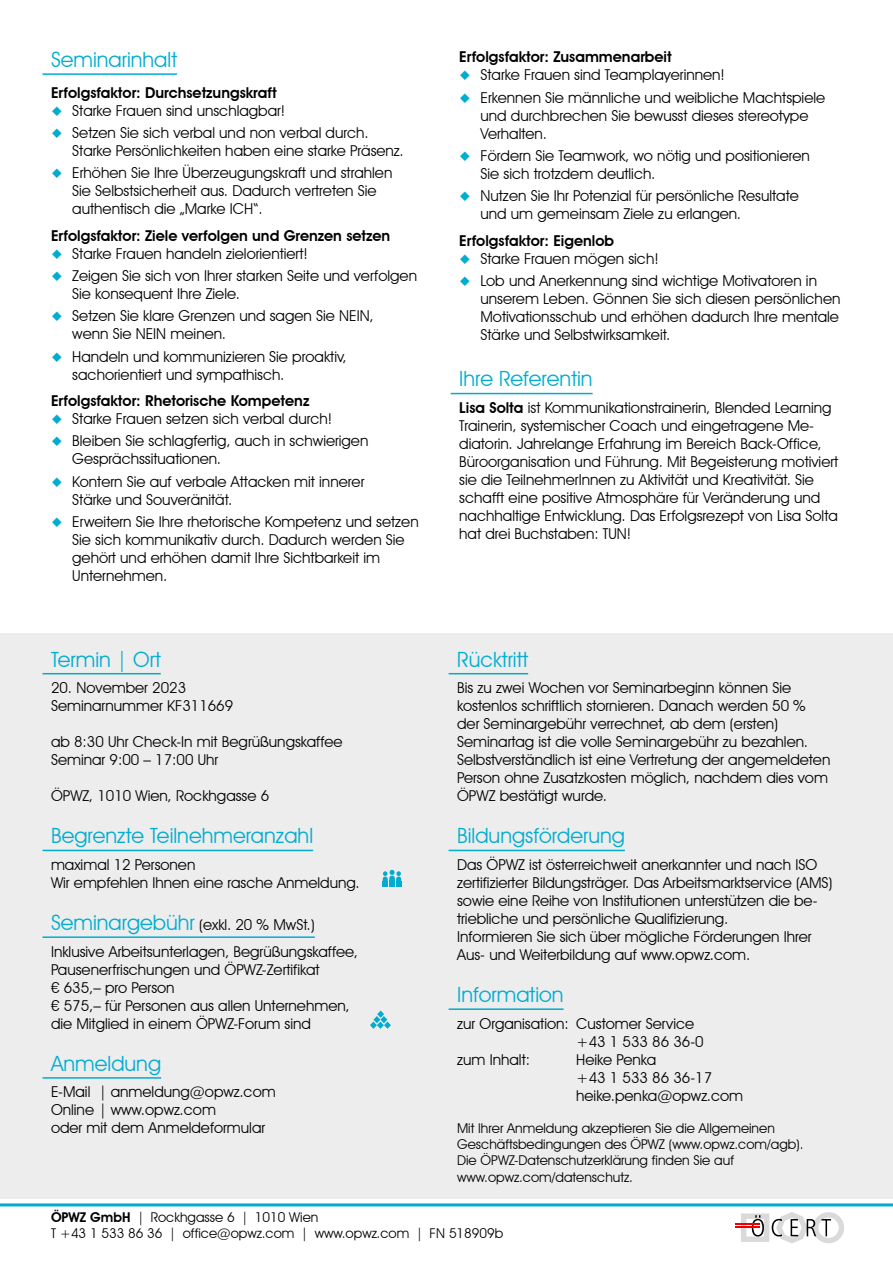
<style>
.page{position:relative;width:893px;height:1263px;background:#fff}
.page>*{position:absolute;margin:0;border:0;box-sizing:border-box;transform-origin:0 0}
.Überschrift_Text{font:21px "Avant Garde IT Cby BT";color:#00add0}
.Überschrift_Text-2{font:15px/18px "Avant Garde IT Cby BT";color:#000}
.Inhalt_Aufzählung_0{font:600 15px "Avant Garde IT Cby BT";color:#000}
.t1{font:13.5px/16.2px "Avant Garde IT Cby BT";color:#000}
.s1{color:#00add0}
.s2{font-size:21px;color:#00add0}
.s3{font-weight:600}
</style>
<div class="page">
<hr style="left:0;top:1203px;width:893px;height:3px;background:#00add0">
<svg style="left:736px;top:1212px;width:108px;height:31px"></svg>
<hr style="left:43px;top:73px;width:134px;height:2px;background:#00add0">
<div style="left:0;top:634px;width:893px;height:565px;background:#ededed"></div>
<hr style="left:43px;top:673px;width:118px;height:1px;background:#00add0">
<hr style="left:43px;top:850px;width:270px;height:1px;background:#00add0">
<hr style="left:43px;top:936px;width:272px;height:2px;background:#00add0">
<hr style="left:43px;top:1077px;width:118px;height:2px;background:#00add0">
<hr style="left:449px;top:673px;width:79px;height:1px;background:#00add0">
<hr style="left:449px;top:850px;width:176px;height:1px;background:#00add0">
<hr style="left:449px;top:1008px;width:115px;height:2px;background:#00add0">
<svg style="left:383px;top:870px;width:18px;height:17px"></svg>
<svg style="left:370px;top:1010px;width:21px;height:19px"></svg>
<hr style="left:451px;top:393px;width:142px;height:1px;background:#00add0">
<p class="Überschrift_Text" style="left:51px;top:47px;width:128px">Seminarinhalt</p>
<p class="Inhalt_Aufzählung_0" style="left:51px;top:83px;width:227px">Erfolgsfaktor: Durchsetzungskraft</p>
<p class="Überschrift_Text-2" style="left:51px;top:101px;width:236px"><span class="s1">◆</span> Starke Frauen sind unschlagbar!</p>
<p class="Überschrift_Text-2" style="left:72px;top:124px;width:333px;text-indent:-21px"><span class="s1">◆</span> Setzen Sie sich verbal und non verbal durch.<br>Starke Persönlichkeiten haben eine starke Präsenz.</p>
<p class="Überschrift_Text-2" style="left:72px;top:164px;width:322px;text-indent:-21px"><span class="s1">◆</span> Erhöhen Sie Ihre Überzeugungskraft und strahlen<br>Sie Selbstsicherheit aus. Dadurch vertreten Sie authentisch die „Marke ICH“.</p>
<p class="Inhalt_Aufzählung_0" style="left:51px;top:226px;width:341px">Erfolgsfaktor: Ziele verfolgen und Grenzen setzen</p>
<p class="Überschrift_Text-2" style="left:51px;top:244px;width:258px"><span class="s1">◆</span> Starke Frauen handeln zielorientiert!</p>
<p class="Überschrift_Text-2" style="left:72px;top:267px;width:346px;text-indent:-21px"><span class="s1">◆</span> Zeigen Sie sich von Ihrer starken Seite und verfolgen<br>Sie konsequent Ihre Ziele.</p>
<p class="Überschrift_Text-2" style="left:72px;top:307px;width:303px;text-indent:-21px"><span class="s1">◆</span> Setzen Sie klare Grenzen und sagen Sie NEIN, wenn Sie NEIN meinen.</p>
<p class="Überschrift_Text-2" style="left:72px;top:347px;width:276px;text-indent:-21px"><span class="s1">◆</span> Handeln und kommunizieren Sie proaktiv, sachorientiert und sympathisch.</p>
<p class="Inhalt_Aufzählung_0" style="left:51px;top:392px;width:260px">Erfolgsfaktor: Rhetorische Kompetenz</p>
<p class="Überschrift_Text-2" style="left:51px;top:410px;width:283px"><span class="s1">◆</span> Starke Frauen setzen sich verbal durch!</p>
<p class="Überschrift_Text-2" style="left:72px;top:432px;width:298px;text-indent:-21px"><span class="s1">◆</span> Bleiben Sie schlagfertig, auch in schwierigen<br>Gesprächssituationen.</p>
<p class="Überschrift_Text-2" style="left:72px;top:472px;width:294px;text-indent:-21px"><span class="s1">◆</span> Kontern Sie auf verbale Attacken mit innerer<br>Stärke und Souveränität.</p>
<p class="Überschrift_Text-2" style="left:72px;top:512px;width:348px;text-indent:-21px"><span class="s1">◆</span> Erweitern Sie Ihre rhetorische Kompetenz und setzen Sie sich kommunikativ durch. Dadurch werden Sie gehört und erhöhen damit Ihre Sichtbarkeit im Unternehmen.</p>
<p class="Überschrift_Text" style="left:51px;top:646px;width:111px">Termin | Ort</p>
<p class="Überschrift_Text-2" style="left:51px;top:679px;width:137px">20. November 2023</p>
<p class="Überschrift_Text-2" style="left:51px;top:697px;width:184px">Seminarnummer KF311669</p>
<p class="Überschrift_Text-2" style="left:51px;top:733px;width:293px">ab 8:30 Uhr Check-In mit Begrüßungskaffee</p>
<p class="Überschrift_Text-2" style="left:51px;top:751px;width:169px">Seminar 9:00 – 17:00 Uhr</p>
<p class="Überschrift_Text-2" style="left:51px;top:787px;width:220px">ÖPWZ, 1010 Wien, Rockhgasse 6</p>
<p class="Überschrift_Text" style="left:51px;top:823px;width:264px">Begrenzte Teilnehmeranzahl</p>
<p class="Überschrift_Text-2" style="left:51px;top:855px;width:310px">maximal 12 Personen<br>Wir empfehlen Ihnen eine rasche Anmeldung.</p>
<p class="Überschrift_Text-2" style="left:51px;top:915px;width:265px"><span class="s2">Seminargebühr</span> (exkl. 20 % MwSt.)</p>
<p class="Überschrift_Text-2" style="left:51px;top:942px;width:308px">Inklusive Arbeitsunterlagen, Begrüßungskaffee,<br>Pausenerfrischungen und ÖPWZ-Zertifikat</p>
<p class="Überschrift_Text-2" style="left:51px;top:978px;width:125px">€ 635,– pro Person</p>
<p class="Überschrift_Text-2" style="left:51px;top:996px;width:300px">€ 575,– für Personen aus allen Unternehmen, die Mitglied in einem ÖPWZ-Forum sind</p>
<p class="Überschrift_Text" style="left:51px;top:1050px;width:112px">Anmeldung</p>
<p class="Überschrift_Text-2" style="left:51px;top:1083px;width:226px">E-Mail | anmeldung@opwz.com<br>Online | www.opwz.com<br>oder mit dem Anmeldeformular</p>
<p class="Inhalt_Aufzählung_0" style="left:459px;top:48px;width:214px">Erfolgsfaktor: Zusammenarbeit</p>
<p class="Überschrift_Text-2" style="left:459px;top:66px;width:267px"><span class="s1">◆</span> Starke Frauen sind Teamplayerinnen!</p>
<p class="Überschrift_Text-2" style="left:480px;top:88px;width:346px;text-indent:-21px"><span class="s1">◆</span> Erkennen Sie männliche und weibliche Machtspiele und durchbrechen Sie bewusst dieses stereotype<br>Verhalten.</p>
<p class="Überschrift_Text-2" style="left:480px;top:146px;width:331px;text-indent:-21px"><span class="s1">◆</span> Fördern Sie Teamwork, wo nötig und positionieren<br>Sie sich trotzdem deutlich.</p>
<p class="Überschrift_Text-2" style="left:480px;top:187px;width:320px;text-indent:-21px"><span class="s1">◆</span> Nutzen Sie Ihr Potenzial für persönliche Resultate und um gemeinsam Ziele zu erlangen.</p>
<p class="Inhalt_Aufzählung_0" style="left:459px;top:231px;width:156px">Erfolgsfaktor: Eigenlob</p>
<p class="Überschrift_Text-2" style="left:459px;top:249px;width:201px"><span class="s1">◆</span> Starke Frauen mögen sich!</p>
<p class="Überschrift_Text-2" style="left:480px;top:271px;width:361px;text-indent:-21px"><span class="s1">◆</span> Lob und Anerkennung sind wichtige Motivatoren in unserem Leben. Gönnen Sie sich diesen persönlichen Motivationsschub und erhöhen dadurch Ihre mentale Stärke und Selbstwirksamkeit.</p>
<p class="Überschrift_Text" style="left:459px;top:366px;width:135px">Ihre Referentin</p>
<p class="Überschrift_Text-2" style="left:459px;top:398px;width:380px"><span class="s3">Lisa Solta</span> ist Kommunikationstrainerin, Blended Learning Trainerin, systemischer Coach und eingetragene Me&shy;diatorin. Jahrelange Erfahrung im Bereich Back-Office, Büroorganisation und Führung. Mit Begeisterung motiviert sie die TeilnehmerInnen zu Aktivität und Kreativität. Sie schafft eine positive Atmosphäre für Veränderung und nachhaltige Entwicklung. Das Erfolgsrezept von Lisa Solta hat drei Buchstaben: TUN!</p>
<p class="Überschrift_Text" style="left:457px;top:646px;width:73px">Rücktritt</p>
<p class="Überschrift_Text-2" style="left:457px;top:679px;width:375px">Bis zu zwei Wochen vor Seminarbeginn können Sie kostenlos schriftlich stornieren. Danach werden 50 % der Seminargebühr verrechnet, ab dem (ersten)<br>Seminartag ist die volle Seminargebühr zu bezahlen.<br>Selbstverständlich ist eine Vertretung der angemeldeten Person ohne Zusatzkosten möglich, nachdem dies vom ÖPWZ bestätigt wurde.</p>
<p class="Überschrift_Text" style="left:457px;top:823px;width:169px">Bildungsförderung</p>
<p class="Überschrift_Text-2" style="left:457px;top:855px;width:377px">Das ÖPWZ ist österreichweit anerkannter und nach ISO zertifizierter Bildungsträger. Das Arbeitsmarktservice (AMS) sowie eine Reihe von Institutionen unterstützen die be&shy;triebliche und persönliche Qualifizierung.<br>Informieren Sie sich über mögliche Förderungen Ihrer Aus- und Weiterbildung auf www.opwz.com.</p>
<p class="Überschrift_Text" style="left:457px;top:982px;width:108px">Information</p>
<p class="Überschrift_Text-2" style="left:457px;top:1014px;width:239px">zur Organisation: Customer Service</p>
<p class="Überschrift_Text-2" style="left:576px;top:1032px;width:129px">+43 1 533 86 36-0</p>
<p class="Überschrift_Text-2" style="left:457px;top:1050px;width:74px">zum Inhalt:</p>
<p class="Überschrift_Text-2" style="left:576px;top:1050px;width:169px">Heike Penka<br>+43 1 533 86 36-17 heike.penka@opwz.com</p>
<p class="t1" style="left:457px;top:1120px;width:348px">Mit Ihrer Anmeldung akzeptieren Sie die Allgemeinen Geschäftsbedingungen des ÖPWZ (www.opwz.com/agb).<br>Die ÖPWZ-Datenschutzerklärung finden Sie auf www.opwz.com/datenschutz.</p>
<p class="t1" style="left:51px;top:1209px;width:454px"><span class="s3">ÖPWZ GmbH</span> | Rockhgasse 6 | 1010 Wien<br>T +43 1 533 86 36 | office@opwz.com | www.opwz.com | FN 518909b</p>
</div>
